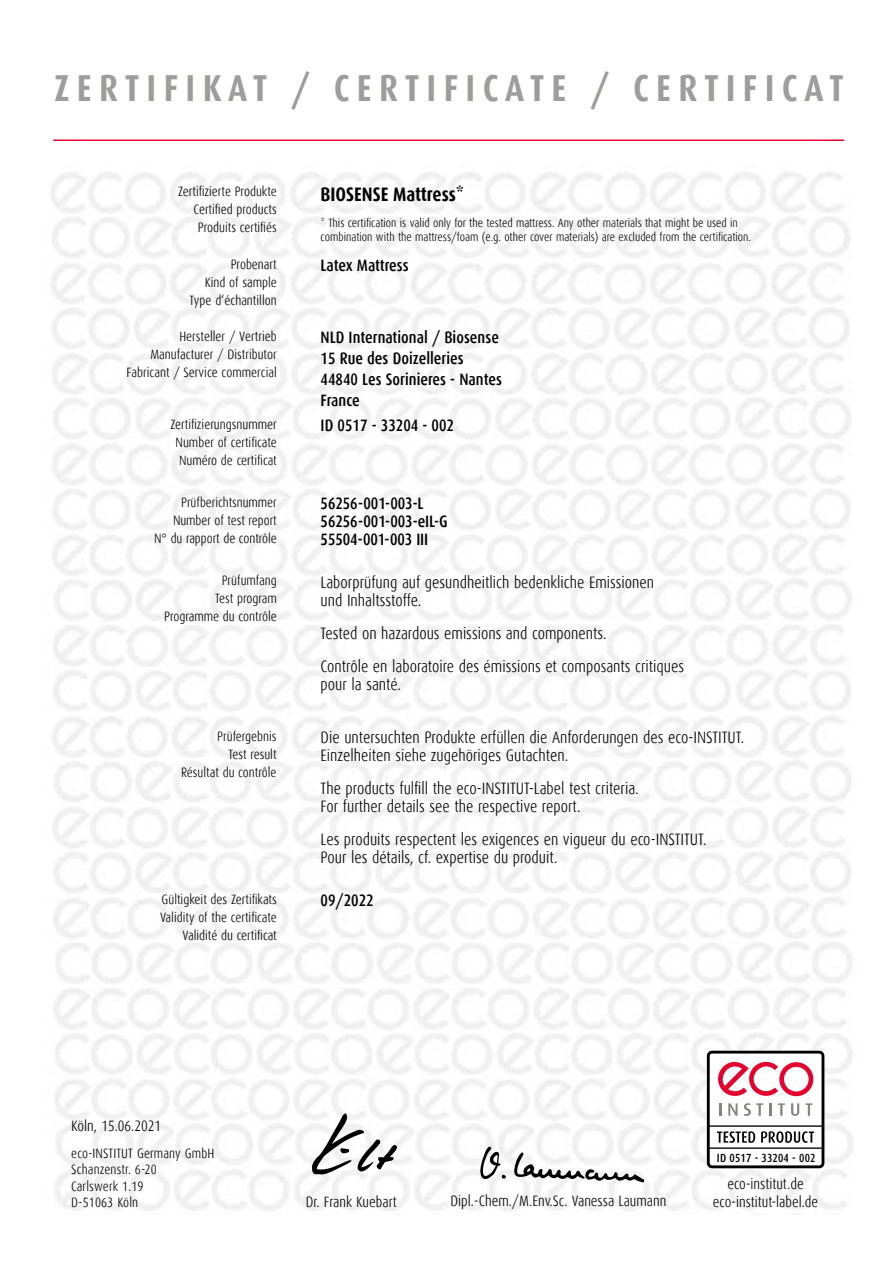
<style>
.page{position:relative;width:893px;height:1263px;background:#fff}
.page>*{position:absolute;margin:0;border:0;box-sizing:border-box;transform-origin:0 0}
.t1{font:700 37.5px "Dax Condensed";letter-spacing:.2em;color:#9d9d9c}
.t2{font:700 19.5px "Dax Condensed";color:#000}
.t3{font:300 16.5px/18px "Dax Condensed";color:#000}
.t4{font:500 16.5px/21px "Dax Condensed";color:#000}
.t5{font:300 15px/18px "Dax Condensed";color:#000;text-align:center}
.t6{font:300 13.5px/18px "Dax Condensed";color:#000;text-align:right}
.t7{font:300 12px/14.4px "Dax Condensed";color:#020203}
.t8{font:500 11.85px "Dax Condensed";letter-spacing:.015em;color:#000}
</style>
<div class="page">
<img style="left:51px;top:172px;width:803px;height:1039px">
<hr style="left:53px;top:139px;width:791px;height:2px;background:#e4032e">
<svg style="left:312px;top:1113px;width:85px;height:62px"></svg>
<div style="left:706px;top:1050px;width:119px;height:119px;background:#fff"></div>
<div style="left:707px;top:1051px;width:117px;height:117px;border:3px solid #000;border-radius:4px"></div>
<hr style="left:709px;top:1125px;width:114px;height:2px;background:#000">
<hr style="left:709px;top:1147px;width:114px;height:2px;background:#000">
<svg style="left:719px;top:1103px;width:2px;height:13px"></svg>
<svg style="left:728px;top:1103px;width:9px;height:13px"></svg>
<svg style="left:744px;top:1103px;width:19px;height:13px"></svg>
<svg style="left:769px;top:1103px;width:3px;height:13px"></svg>
<svg style="left:778px;top:1103px;width:7px;height:13px"></svg>
<svg style="left:791px;top:1103px;width:8px;height:13px"></svg>
<svg style="left:805px;top:1103px;width:7px;height:13px"></svg>
<svg style="left:718px;top:1061px;width:95px;height:36px"></svg>
<svg style="left:717px;top:1131px;width:38px;height:12px"></svg>
<svg style="left:761px;top:1131px;width:53px;height:12px"></svg>
<svg style="left:480px;top:1146px;width:163px;height:37px"></svg>
<h1 class="t1" style="left:55px;top:67px;width:790px">ZERTIFIKAT / CERTIFICATE / CERTIFICAT</h1>
<p class="t6" style="left:178px;top:183px;width:100px">Zertifizierte Produkte<br>Certified products<br>Produits certifiés</p>
<p class="t6" style="left:190px;top:255px;width:89px">Probenart<br>Kind of sample<br>Type d‘échantillon</p>
<h2 class="t2" style="left:321px;top:184px;width:145px">BIOSENSE Mattress*</h2>
<p class="t7" style="left:321px;top:215px;width:432px">* This certification is valid only for the tested mattress. Any other materials that might be used in combination with the mattress/foam (e.g. other cover materials) are excluded from the certification.</p>
<p class="t4" style="left:321px;top:255px;width:90px">Latex Mattress</p>
<p class="t6" style="left:127px;top:328px;width:152px">Hersteller / Vertrieb<br>Manufacturer / Distributor<br>Fabricant / Service commercial</p>
<p class="t4" style="left:321px;top:327px;width:183px">NLD International / Biosense<br>15 Rue des Doizelleries<br>44840 Les Sorinieres - Nantes<br>France</p>
<p class="t6" style="left:176px;top:415px;width:103px;text-align:justify;text-indent:-5px">Zertifizierungsnummer Number of certificate Numéro de certificat</p>
<p class="t4" style="left:321px;top:415px;width:135px">ID 0517 - 33204 - 002</p>
<p class="t6" style="left:154px;top:494px;width:124px">Prüfberichtsnummer<br>Number of test report<br>N° du rapport de contrôle</p>
<p class="t4" style="left:321px;top:495px;width:129px;line-height:18px">56256-001-003-L<br>56256-001-003-eIL-G<br>55504-001-003 III</p>
<p class="t6" style="left:164px;top:572px;width:114px">Prüfumfang<br>Test program<br>Programme du contrôle</p>
<p class="t3" style="left:321px;top:573px;width:335px">Laborprüfung auf gesundheitlich bedenkliche Emissionen und Inhaltsstoffe.</p>
<p class="t3" style="left:321px;top:617px;width:365px;line-height:33px">Tested on hazardous emissions and components.<br>Contrôle en laboratoire des émissions et composants critiques</p>
<p class="t3" style="left:321px;top:675px;width:82px">pour la santé.</p>
<p class="t6" style="left:181px;top:727px;width:97px">Prüfergebnis<br>Test result<br>Résultat du contrôle</p>
<p class="t3" style="left:321px;top:728px;width:425px">Die untersuchten Produkte erfüllen die Anforderungen des eco-INSTITUT.<br>Einzelheiten siehe zugehöriges Gutachten.</p>
<p class="t3" style="left:321px;top:779px;width:320px">The products fulfill the eco-INSTITUT-Label test criteria.<br>For further details see the respective report.</p>
<p class="t3" style="left:321px;top:830px;width:387px">Les produits respectent les exigences en vigueur du eco-INSTITUT.<br>Pour les détails, cf. expertise du produit.</p>
<p class="t6" style="left:160px;top:890px;width:118px">Gültigkeit des Zertifikats<br>Validity of the certificate<br>Validité du certificat</p>
<p class="t4" style="left:321px;top:890px;width:55px">09/2022</p>
<p class="t5" style="left:71px;top:1117px;width:92px">Köln, 15.06.2021</p>
<p class="t6" style="left:71px;top:1145px;width:145px;line-height:16.5px;text-align:left">eco-INSTITUT Germany GmbH<br>Schanzenstr. 6-20<br>Carlswerk 1.19<br>D-51063 Köln</p>
<p class="t5" style="left:306px;top:1192px;width:92px">Dr. Frank Kuebart</p>
<p class="t5" style="left:450px;top:1192px;width:218px">Dipl.-Chem./M.Env.Sc. Vanessa Laumann</p>
<p class="t8" style="left:717px;top:1151px;width:100px">ID 0517 - 33204 - 002</p>
<p class="t5" style="left:713px;top:1175px;width:107px">eco-institut.de eco-institut-label.de</p>
</div>
